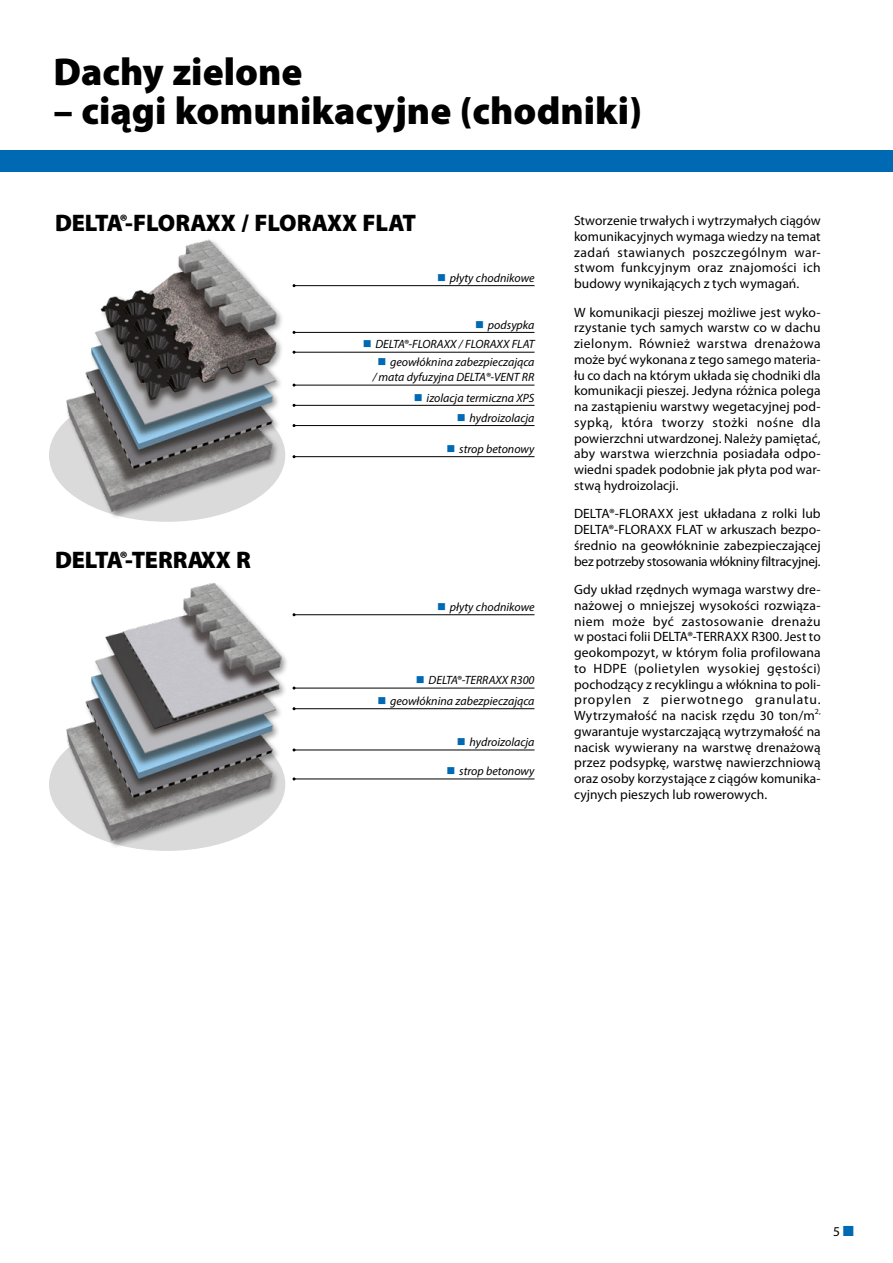
<style>
.page{position:relative;width:893px;height:1263px;background:#fff}
.page>*{position:absolute;margin:0;border:0;box-sizing:border-box;transform-origin:0 0}
.t1{font:900 39px "Myriad Pro";color:#000}
.t2{font:900 24px "Myriad Pro Doerken";letter-spacing:-.01em;color:#000}
.t3{font:900 24px "Delta Myriad Pro";color:#000}
.t4{font:13.5px/15.8px "Myriad Pro";letter-spacing:.005em;color:#000;text-align:justify}
.t5{font:italic 12px/14.4px "Myriad Pro";color:#000;text-align:center}
.t6{font:7.8px "Myriad Pro";color:#000}
.s1{font-family:"Delta Myriad Pro"}
.s2{color:#0069b4}
.s3{font-family:"Myriad Pro Doerken";color:#0069b4}
</style>
<div class="page">
<div style="left:0;top:150px;width:893px;height:21px;background:#0069b4"></div>
<hr style="left:294px;top:352px;width:240px;height:1px;background:#000">
<hr style="left:294px;top:332px;width:240px;height:1px;background:#000">
<hr style="left:294px;top:385px;width:240px;height:1px;background:#000">
<hr style="left:294px;top:405px;width:240px;height:1px;background:#000">
<hr style="left:294px;top:425px;width:240px;height:1px;background:#000">
<hr style="left:294px;top:456px;width:240px;height:1px;background:#000">
<hr style="left:294px;top:285px;width:240px;height:1px;background:#000">
<img style="left:49px;top:239px;width:293px;height:612px">
<hr style="left:294px;top:688px;width:240px;height:1px;background:#000">
<hr style="left:294px;top:708px;width:240px;height:1px;background:#000">
<hr style="left:294px;top:750px;width:240px;height:1px;background:#000">
<hr style="left:294px;top:778px;width:240px;height:1px;background:#000">
<hr style="left:294px;top:614px;width:240px;height:1px;background:#000">
<div style="left:49px;top:718px;width:236px;height:133px;background:#dadada;border-radius:50%"></div>
<div style="left:65px;top:582px;width:225px;height:267px;background:#000;opacity:.4"></div>
<h1 class="t1" style="left:53px;top:46px;width:251px">Dachy zielone</h1>
<h1 class="t1" style="left:53px;top:85px;width:590px">– ciągi komunikacyjne (chodniki)</h1>
<h2 class="t2" style="left:55px;top:207px;width:363px"><span class="s1">DELTA®-F</span>LORAXX / <span class="s1">F</span>LORAXX FLAT</h2>
<p class="t4" style="left:574px;top:212px;width:248px">Stworzenie trwałych i wytrzymałych ciągów komunikacyjnych wymaga wiedzy na temat zadań stawianych poszczególnym war&shy;stwom funkcyjnym oraz znajomości ich budowy wynikających z tych wymagań.</p>
<p class="t4" style="left:574px;top:304px;width:248px">W komunikacji pieszej możliwe jest wyko&shy;rzystanie tych samych warstw co w dachu zielonym. Również warstwa drenażowa może być wykonana z tego samego materia&shy;łu co dach na którym układa się chodniki dla komunikacji pieszej. Jedyna różnica polega na zastąpieniu warstwy wegetacyjnej pod&shy;sypką, która tworzy stożki nośne dla powierzchni utwardzonej. Należy pamiętać, aby warstwa wierzchnia posiadała odpo&shy;wiedni spadek podobnie jak płyta pod war&shy;stwą hydroizolacji.</p>
<p class="t4" style="left:574px;top:506px;width:248px">DELTA®-FLORAXX jest układana z rolki lub DELTA®-FLORAXX FLAT w arkuszach bezpo&shy;średnio na geowłókninie zabezpieczającej bez potrzeby stosowania włókniny filtracyjnej.</p>
<p class="t4" style="left:574px;top:581px;width:248px">Gdy układ rzędnych wymaga warstwy dre&shy;nażowej o mniejszej wysokości rozwiąza&shy;niem może być zastosowanie drenażu w postaci folii DELTA®-TERRAXX R300. Jest to geokompozyt, w którym folia profilowana to HDPE (polietylen wysokiej gęstości) pochodzący z recyklingu a włóknina to poli&shy;propylen z pierwotnego granulatu.<br>Wytrzymałość na nacisk rzędu 30 ton/m</p>
<p class="t5" style="left:437px;top:270px;width:99px"><span class="s2">■</span> płyty chodnikowe</p>
<p class="t5" style="left:475px;top:317px;width:61px"><span class="s2">■</span> podsypka</p>
<p class="t5" style="left:373px;top:355px;width:163px"><span class="s2">■</span> geowłóknina zabezpieczająca /mata dyfuzyjna DELTA®-VENT RR</p>
<p class="t5" style="left:414px;top:390px;width:122px"><span class="s2">■</span> izolacja termiczna XPS</p>
<p class="t5" style="left:457px;top:410px;width:79px"><span class="s2">■</span> hydroizolacja</p>
<p class="t5" style="left:446px;top:441px;width:89px"><span class="s2">■</span> strop betonowy</p>
<p class="t5" style="left:363px;top:337px;width:173px"><span class="s2">■</span> DELTA®-FLORAXX / FLORAXX FLAT</p>
<h2 class="t3" style="left:55px;top:544px;width:197px">DELTA®-TERRAXX R</h2>
<p class="t5" style="left:437px;top:599px;width:99px"><span class="s2">■</span> płyty chodnikowe</p>
<p class="t5" style="left:416px;top:673px;width:120px"><span class="s2">■</span> DELTA®-TERRAXX R300</p>
<p class="t5" style="left:377px;top:693px;width:158px"><span class="s2">■</span> geowłóknina zabezpieczająca</p>
<p class="t5" style="left:457px;top:735px;width:79px"><span class="s2">■</span> hydroizolacja</p>
<p class="t5" style="left:446px;top:764px;width:89px"><span class="s2">■</span> strop betonowy</p>
<p class="t6" style="left:815px;top:707px;width:7px">2,</p>
<p class="t4" style="left:574px;top:723px;width:248px">gwarantuje wystarczającą wytrzymałość na nacisk wywierany na warstwę drenażową przez podsypkę, warstwę nawierzchniową oraz osoby korzystające z ciągów komunika&shy;cyjnych pieszych lub rowerowych.</p>
<p class="t4" style="left:833px;top:1223px;width:23px">5<span class="s3">■</span></p>
</div>
